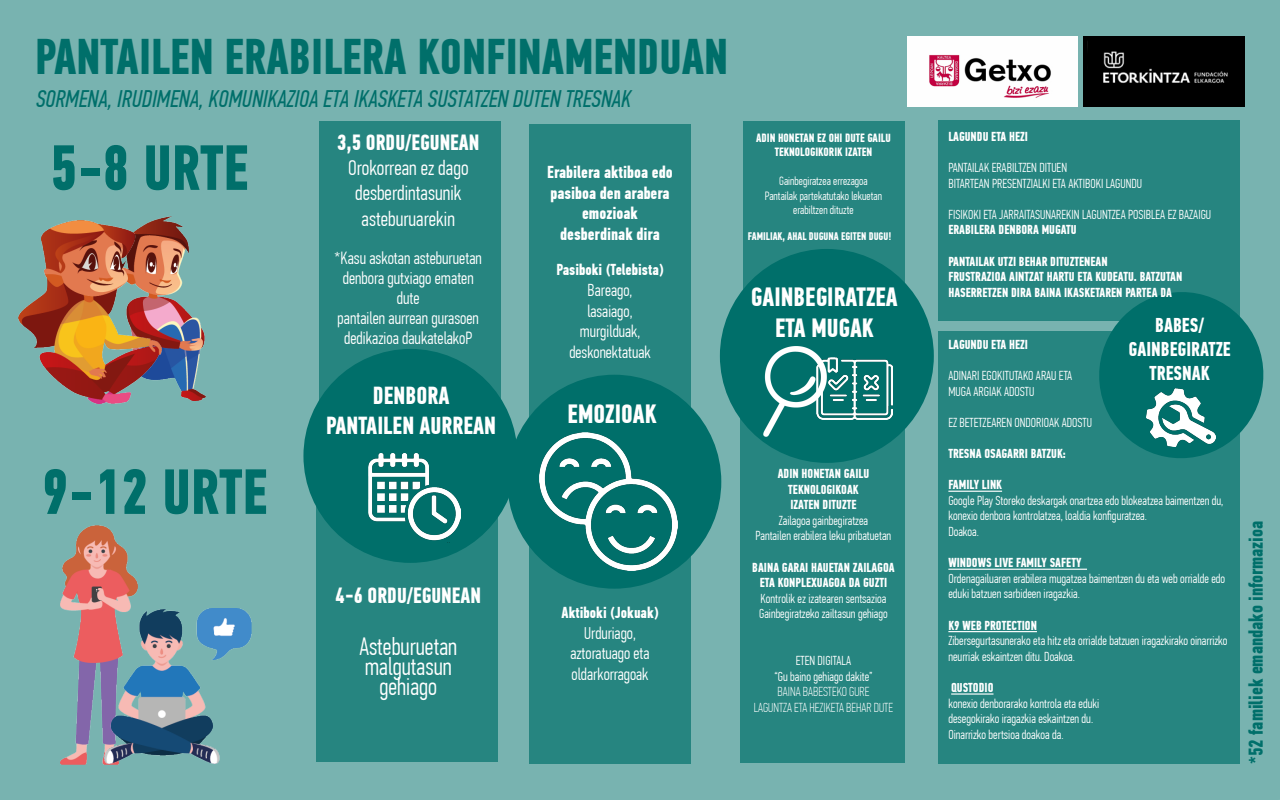
<style>
.page{position:relative;width:1280px;height:800px;background:#78b3b0}
.page>*{position:absolute;margin:0;border:0;box-sizing:border-box;transform-origin:0 0}
.t1{font:700 64px "PF Din Text Comp Pro";color:#006f6a}
.t2{font:700 50px "PF Din Text Comp Pro";color:#006f6a}
.t3{font:700 26.4px "PF Din Text Comp Pro";color:#fff}
.t4{font:300 25px/20px "PF Din Text Comp Pro";color:#fff;text-align:center}
.t5{font:700 24.6px "PF Din Text Comp Pro";color:#fff}
.t6{font:italic 24px "PF Din Text Comp Pro";color:#006f6a}
.t7{font:700 22px "PF Din Text Comp Pro";color:#fff}
.t8{font:300 21.1px "PF Din Text Comp Pro";color:#fff}
.t9{font:700 20px "PF Din Text Comp Pro";color:#006f6a}
.t10{font:700 20px/24px "PF Din Text Comp Pro";color:#fff;text-align:center}
.t11{font:300 17.6px/19.9px "PF Din Text Comp Pro";color:#fff;text-align:center}
.t12{font:300 17.3px "PF Din Text Comp Pro";color:#fff}
.t13{font:700 17.3px/20.7px "PF Din Text Comp Pro";color:#fff;text-align:center}
.t14{font:700 15.8px "PF Din Text Comp Pro";color:#fff}
.t15{font:300 13px/15.6px "PF Din Text Comp Pro";color:#fff}
.t16{font:700 13px/15.6px "PF Din Text Comp Pro";color:#fff;text-align:center}
.t17{font:100 13px "PF Din Text Comp Pro";color:#fff}
.t18{font:300 12px "PF Din Text Comp Pro";color:#fff}
.t19{font:700 12px/14.4px "PF Din Text Comp Pro";color:#fff;text-align:center}
.t20{font:700 11px "PF Din Text Comp Pro";color:#fff}
.s1{font-weight:700}
</style>
<div class="page">
<div style="left:938px;top:332px;width:302px;height:432px;background:#268580"></div>
<div style="left:938px;top:121px;width:302px;height:200px;background:#268580"></div>
<svg style="left:1091px;top:284px;width:180px;height:182px"></svg>
<div style="left:529px;top:337px;width:162px;height:427px;background:#268580"></div>
<div style="left:529px;top:124px;width:162px;height:308px;background:#268580"></div>
<div style="left:507px;top:375px;width:214px;height:214px;background:#006f6a;border-radius:50%"></div>
<div style="left:740px;top:316px;width:164px;height:446px;background:#268580"></div>
<div style="left:743px;top:121px;width:161px;height:308px;background:#268580"></div>
<div style="left:720px;top:249px;width:214px;height:214px;background:#006f6a;border-radius:50%"></div>
<div style="left:316px;top:458px;width:181px;height:304px;background:#268580"></div>
<div style="left:319px;top:121px;width:182px;height:308px;background:#268580"></div>
<div style="left:303px;top:349px;width:214px;height:214px;background:#006f6a;border-radius:50%"></div>
<img style="left:368px;top:454px;width:92px;height:89px">
<img style="left:540px;top:432px;width:138px;height:138px">
<img style="left:826px;top:358px;width:66px;height:61px">
<img style="left:763px;top:347px;width:63px;height:89px">
<hr style="left:948px;top:491px;width:54px;height:1px;background:#fff">
<hr style="left:948px;top:569px;width:139px;height:1px;background:#fff">
<hr style="left:948px;top:631px;width:89px;height:1px;background:#fff">
<hr style="left:951px;top:693px;width:43px;height:2px;background:#fff">
<img style="left:61px;top:525px;width:76px;height:239px">
<img style="left:105px;top:609px;width:147px;height:155px">
<img style="left:119px;top:216px;width:86px;height:184px">
<img style="left:18px;top:220px;width:144px;height:184px">
<img style="left:1084px;top:36px;width:160px;height:70px">
<img style="left:1147px;top:389px;width:69px;height:58px">
<img style="left:907px;top:36px;width:170px;height:70px">
<p class="t2" style="left:35px;top:26px;width:695px">PANTAILEN ERABILERA KONFINAMENDUAN</p>
<p class="t6" style="left:36px;top:86px;width:597px">SORMENA, IRUDIMENA, KOMUNIKAZIOA ETA IKASKETA SUSTATZEN DUTEN TRESNAK</p>
<p class="t1" style="left:50px;top:129px;width:200px">5-8 URTE</p>
<p class="t1" style="left:41px;top:453px;width:228px">9-12 URTE</p>
<p class="t7" style="left:337px;top:129px;width:144px">3,5 ORDU/EGUNEAN</p>
<p class="t8" style="left:348px;top:156px;width:122px">Orokorrean ez dago</p>
<p class="t8" style="left:355px;top:181px;width:108px">desberdintasunik</p>
<p class="t8" style="left:362px;top:206px;width:95px">asteburuarekin</p>
<p class="t11" style="left:335px;top:248px;width:149px">*Kasu askotan asteburuetan</p>
<p class="t11" style="left:343px;top:268px;width:133px">denbora gutxiago ematen dute</p>
<p class="t11" style="left:338px;top:308px;width:143px">pantailen aurrean gurasoen</p>
<p class="t11" style="left:344px;top:328px;width:130px">dedikazioa daukatelakoP</p>
<p class="t5" style="left:373px;top:381px;width:78px">DENBORA</p>
<p class="t5" style="left:326px;top:411px;width:171px">PANTAILEN AURREAN</p>
<p class="t13" style="left:547px;top:162px;width:127px">Erabilera aktiboa edo pasiboa den arabera emozioak</p>
<p class="t13" style="left:560px;top:224px;width:101px">desberdinak dira</p>
<p class="t14" style="left:556px;top:260px;width:109px">Pasiboki (Telebista)</p>
<p class="t12" style="left:588px;top:280px;width:46px">Bareago,</p>
<p class="t12" style="left:587px;top:301px;width:47px">lasaiago,</p>
<p class="t12" style="left:580px;top:322px;width:62px">murgilduak,</p>
<p class="t12" style="left:569px;top:342px;width:83px">deskonektatuak</p>
<p class="t3" style="left:568px;top:398px;width:90px">EMOZIOAK</p>
<p class="t7" style="left:336px;top:583px;width:147px">4-6 ORDU/EGUNEAN</p>
<p class="t4" style="left:359px;top:637px;width:99px">Asteburuetan</p>
<p class="t4" style="left:365px;top:656px;width:89px">malgutasun gehiago</p>
<p class="t14" style="left:562px;top:603px;width:98px">Aktiboki (Jokuak)</p>
<p class="t12" style="left:584px;top:623px;width:53px">Urduriago,</p>
<p class="t12" style="left:570px;top:644px;width:81px">aztoratuago eta</p>
<p class="t12" style="left:572px;top:664px;width:78px">oldarkorragoak</p>
<p class="t19" style="left:756px;top:131px;width:136px">ADIN HONETAN EZ OHI DUTE GAILU<br>TEKNOLOGIKORIK IZATEN</p>
<p class="t18" style="left:779px;top:174px;width:90px">Gainbegiratzea errezagoa</p>
<p class="t18" style="left:765px;top:189px;width:119px">Pantailak partekatutako lekuetan</p>
<p class="t18" style="left:793px;top:203px;width:62px">erabiltzen dituzte</p>
<p class="t20" style="left:748px;top:230px;width:145px">FAMILIAK, AHAL DUGUNA EGITEN DUGU!</p>
<p class="t3" style="left:751px;top:281px;width:148px">GAINBEGIRATZEA</p>
<p class="t3" style="left:775px;top:312px;width:100px">ETA MUGAK</p>
<p class="t16" style="left:778px;top:466px;width:93px">ADIN HONETAN GAILU</p>
<p class="t16" style="left:788px;top:481px;width:72px">TEKNOLOGIKOAK</p>
<p class="t16" style="left:790px;top:497px;width:68px">IZATEN DITUZTE</p>
<p class="t15" style="left:779px;top:513px;width:91px">Zailagoa gainbegiratzea</p>
<p class="t15" style="left:756px;top:528px;width:137px">Pantailen erabilera leku pribatuetan</p>
<p class="t16" style="left:752px;top:559px;width:144px">BAINA GARAI HAUETAN ZAILAGOA<br>ETA KONPLEXUAGOA DA GUZTI</p>
<p class="t15" style="left:761px;top:591px;width:127px">Kontrolik ez izatearen sentsazioa</p>
<p class="t15" style="left:759px;top:606px;width:130px">Gainbegiratzeko zailtasun gehiago</p>
<p class="t15" style="left:796px;top:653px;width:57px">ETEN DIGITALA</p>
<p class="t15" style="left:774px;top:669px;width:99px">“Gu baino gehiago dakite”</p>
<p class="t17" style="left:778px;top:685px;width:93px">BAINA BABESTEKO GURE</p>
<p class="t17" style="left:754px;top:700px;width:141px">LAGUNTZA ETA HEZIKETA BEHAR DUTE</p>
<p class="t16" style="left:948px;top:129px;width:81px">LAGUNDU ETA HEZI</p>
<p class="t15" style="left:948px;top:160px;width:120px">PANTAILAK ERABILTZEN DITUEN</p>
<p class="t15" style="left:948px;top:175px;width:195px">BITARTEAN PRESENTZIALKI ETA AKTIBOKI LAGUNDU</p>
<p class="t15" style="left:948px;top:207px;width:264px">FISIKOKI ETA JARRAITASUNAREKIN LAGUNTZEA POSIBLEA EZ BAZAIGU<br><span class="s1">ERABILERA DENBORA MUGATU</span></p>
<p class="t16" style="left:948px;top:253px;width:161px">PANTAILAK UTZI BEHAR DITUZTENEAN</p>
<p class="t16" style="left:948px;top:269px;width:235px">FRUSTRAZIOA AINTZAT HARTU ETA KUDEATU. BATZUTAN</p>
<p class="t16" style="left:948px;top:285px;width:225px">HASERRETZEN DIRA BAINA IKASKETAREN PARTEA DA</p>
<p class="t10" style="left:1155px;top:313px;width:51px">BABES/</p>
<p class="t10" style="left:1129px;top:337px;width:104px">GAINBEGIRATZE<br>TRESNAK</p>
<p class="t16" style="left:948px;top:337px;width:81px">LAGUNDU ETA HEZI</p>
<p class="t15" style="left:948px;top:368px;width:125px">ADINARI EGOKITUTAKO ARAU ETA</p>
<p class="t15" style="left:948px;top:383px;width:87px">MUGA ARGIAK ADOSTU</p>
<p class="t15" style="left:948px;top:414px;width:145px">EZ BETETZEAREN ONDORIOAK ADOSTU</p>
<p class="t16" style="left:948px;top:446px;width:119px">TRESNA OSAGARRI BATZUK:</p>
<p class="t16" style="left:948px;top:477px;width:55px">FAMILY LINK</p>
<p class="t15" style="left:948px;top:492px;width:277px">Google Play Storeko deskargak onartzea edo blokeatzea baimentzen du, konexio denbora kontrolatzea, loaldia konfiguratzea.</p>
<p class="t15" style="left:948px;top:524px;width:32px">Doakoa.</p>
<p class="t16" style="left:948px;top:555px;width:135px">WINDOWS LIVE FAMILY SAFETY</p>
<p class="t15" style="left:948px;top:570px;width:278px">Ordenagailuaren erabilera mugatzea baimentzen du eta web orrialde edo eduki batzuen sarbideen iragazkia.</p>
<p class="t16" style="left:948px;top:617px;width:90px">K9 WEB PROTECTION</p>
<p class="t15" style="left:948px;top:633px;width:281px">Zibersegurtasunerako eta hitz eta orrialde batzuen iragazkirako oinarrizko neurriak eskaintzen ditu. Doakoa.</p>
<p class="t16" style="left:951px;top:680px;width:44px">QUSTODIO</p>
<p class="t15" style="left:948px;top:695px;width:152px">konexio denborarako kontrola eta eduki</p>
<p class="t15" style="left:948px;top:711px;width:146px">desegokirako iragazkia eskaintzen du.</p>
<p class="t15" style="left:948px;top:726px;width:117px">Oinarrizko bertsioa doakoa da.</p>
<p class="t9" style="left:1244px;top:764px;width:245px;rotate:-90deg">*52 familiek emandako informazioa</p>
</div>
